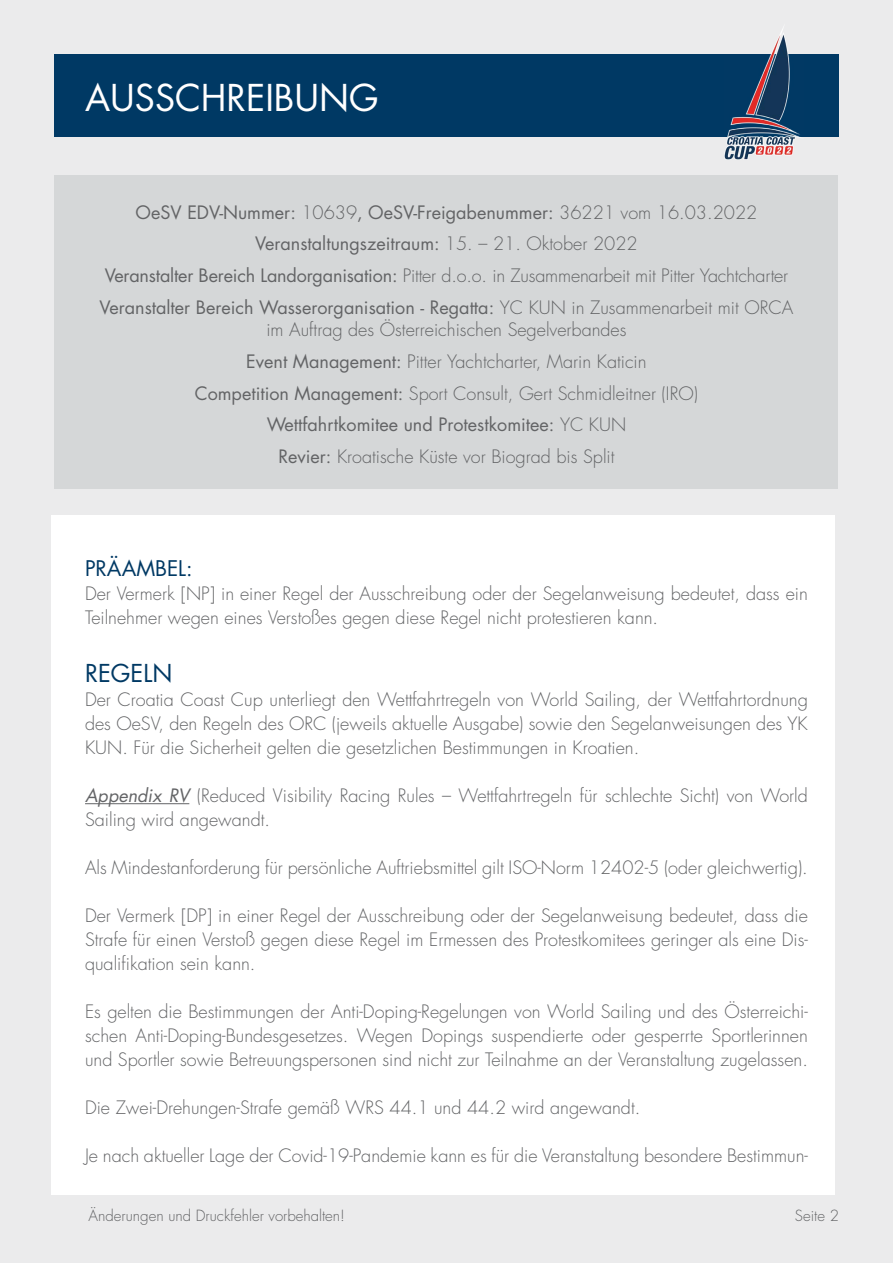
<style>
.page{position:relative;width:893px;height:1263px;background:#ebebec}
.page>*{position:absolute;margin:0;border:0;box-sizing:border-box;transform-origin:0 0}
.t1{font:36px "Futura Std";color:#fff}
.t2{font:24px "Futura Std";color:#003964}
.t3{font:21px "Futura Std";color:#003964}
.t4{font:300 18px/24px "Futura Std";color:#636466;text-align:justify}
.t5{font:18px/31.8px "Futura Std";color:#636466;text-align:center}
.t6{font:300 15px "Futura Std";color:#636466}
.s1{font-weight:300}
.s2{font-weight:400}
.s3{font-weight:400;font-style:italic}
</style>
<div class="page">
<div style="left:54px;top:54px;width:785px;height:82px;background:#003964"></div>
<div style="left:51px;top:514px;width:784px;height:680px;background:#fff"></div>
<hr style="left:85px;top:803px;width:104px;height:1px;background:#636466">
<div style="left:55px;top:176px;width:783px;height:313px;background:#d5d7d8"></div>
<img style="left:724px;top:29px;width:79px;height:131px">
<h1 class="t1" style="left:85px;top:75px;width:295px">AUSSCHREIBUNG</h1>
<p class="t5" style="left:100px;top:196px;width:695px">OeSV EDV-Nummer: <span class="s1">10639</span>, OeSV-Freigabenummer: <span class="s1">36221 vom 16.03.2022<br></span>Veranstaltungszeitraum: <span class="s1">15. – 21. Oktober 2022<br></span>Veranstalter Bereich Landorganisation: <span class="s1">Pitter d.o.o. in Zusammenarbeit mit Pitter Yachtcharter </span>Veranstalter Bereich Wasserorganisation - Regatta: <span class="s1">YC KUN in Zusammenarbeit mit ORCA</span></p>
<p class="t4" style="left:195px;top:314px;width:505px;line-height:31.8px;text-align:center">im Auftrag des Österreichischen Segelverbandes<br><span class="s2">Event Management:</span> Pitter Yachtcharter, Marin Katicin<br><span class="s2">Competition Management:</span> Sport Consult, Gert Schmidleitner (IRO)<br><span class="s2">Wettfahrtkomitee und Protestkomitee:</span> YC KUN<br><span class="s2">Revier:</span> Kroatische Küste vor Biograd bis Split</p>
<p class="t3" style="left:85px;top:555px;width:109px">PRÄAMBEL:</p>
<p class="t4" style="left:85px;top:582px;width:724px">Der Vermerk [NP] in einer Regel der Ausschreibung oder der Segelanweisung bedeutet, dass ein<br>Teilnehmer wegen eines Verstoßes gegen diese Regel nicht protestieren kann.</p>
<h2 class="t2" style="left:85px;top:658px;width:89px">REGELN</h2>
<p class="t4" style="left:85px;top:688px;width:724px">Der Croatia Coast Cup unterliegt den Wettfahrtregeln von World Sailing, der Wettfahrtordnung des OeSV, den Regeln des ORC (jeweils aktuelle Ausgabe) sowie den Segelanweisungen des YK KUN. Für die Sicherheit gelten die gesetzlichen Bestimmungen in Kroatien.</p>
<p class="t4" style="left:85px;top:784px;width:724px"><span class="s3">Appendix RV</span> (Reduced Visibility Racing Rules – Wettfahrtregeln für schlechte Sicht) von World<br>Sailing wird angewandt.</p>
<p class="t4" style="left:85px;top:856px;width:724px">Als Mindestanforderung für persönliche Auftriebsmittel gilt ISO-Norm 12402-5 (oder gleichwertig).</p>
<p class="t4" style="left:85px;top:904px;width:724px">Der Vermerk [DP] in einer Regel der Ausschreibung oder der Segelanweisung bedeutet, dass die Strafe für einen Verstoß gegen diese Regel im Ermessen des Protestkomitees geringer als eine Dis&shy;qualifikation sein kann.</p>
<p class="t4" style="left:85px;top:1000px;width:724px">Es gelten die Bestimmungen der Anti-Doping-Regelungen von World Sailing und des Österreichi&shy;schen Anti-Doping-Bundesgesetzes. Wegen Dopings suspendierte oder gesperrte Sportlerinnen und Sportler sowie Betreuungspersonen sind nicht zur Teilnahme an der Veranstaltung zugelassen.</p>
<p class="t4" style="left:85px;top:1096px;width:557px">Die Zwei-Drehungen-Strafe gemäß WRS 44.1 und 44.2 wird angewandt.</p>
<p class="t4" style="left:85px;top:1144px;width:724px">Je nach aktueller Lage der Covid-19-Pandemie kann es für die Veranstaltung besondere Bestimmun-</p>
<p class="t6" style="left:89px;top:1207px;width:258px">Änderungen und Druckfehler vorbehalten!</p>
<p class="t6" style="left:795px;top:1207px;width:46px">Seite 2</p>
</div>
